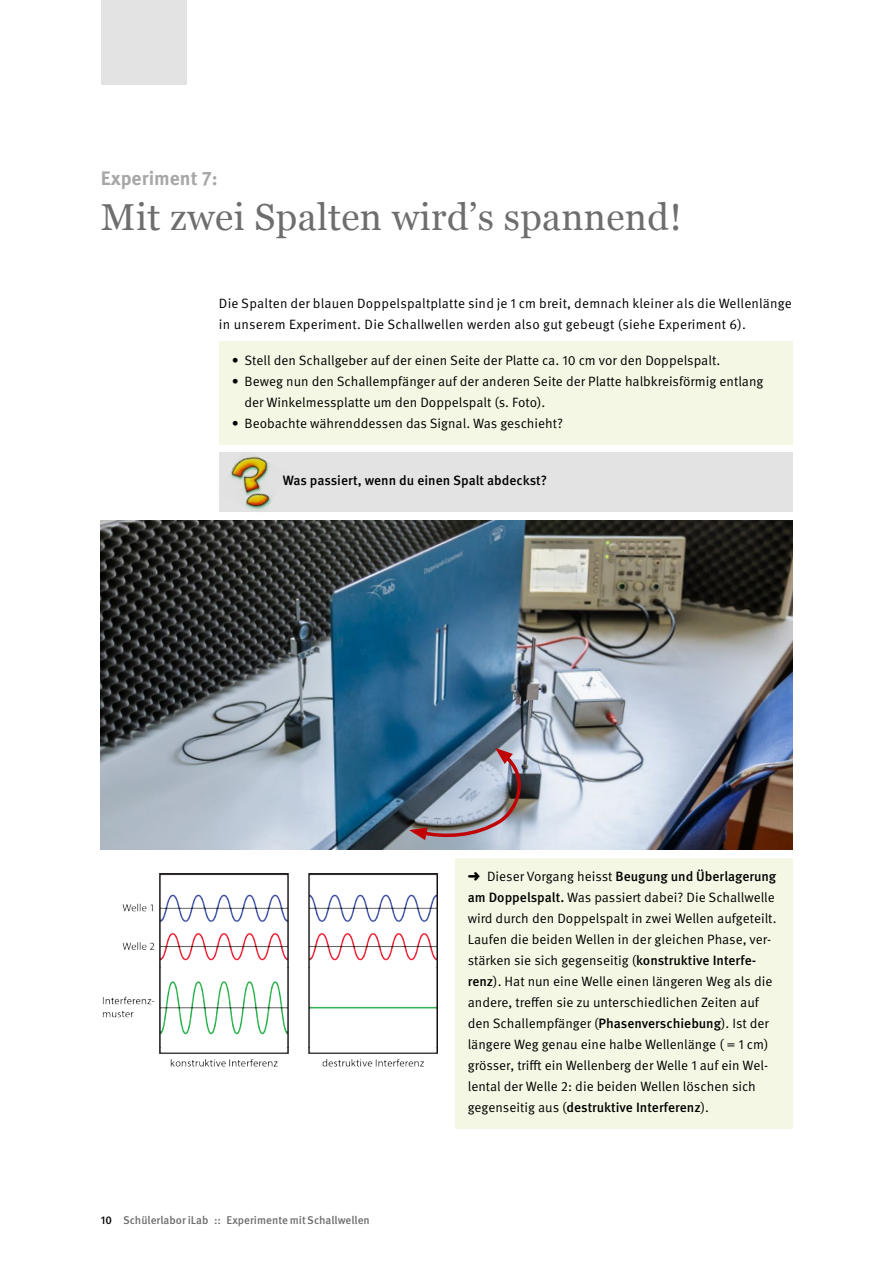
<style>
.page{position:relative;width:893px;height:1263px;background:#fff}
.page>*{position:absolute;margin:0;border:0;box-sizing:border-box;transform-origin:0 0}
.t1{font:37.5px "Georgia";letter-spacing:.01em;color:#6e6e6e}
.t2{font:700 19.5px "Meta Pro";color:#a7a7a8}
.t3{font:13.5px/21px "Meta Pro Norm";color:#000}
.t4{font:500 13.5px "Meta Pro";color:#000}
.t5{font:500 11.25px "Meta Pro";color:#6e6e6e}
.s1{color:#000}
.s2{font-family:"Meta Pro Norm";font-weight:400}
.s3{font-family:"Meta Pro";font-weight:500}
</style>
<div class="page">
<div style="left:101px;top:0;width:85px;height:85px;background:#e3e3e3"></div>
<img style="left:101px;top:520px;width:691px;height:329px">
<div style="left:219px;top:342px;width:573px;height:103px;background:#f4f7e3"></div>
<div style="left:219px;top:453px;width:573px;height:59px;background:#e3e3e3"></div>
<img style="left:219px;top:452px;width:69px;height:58px">
<div style="left:455px;top:858px;width:337px;height:270px;background:#f4f7e3"></div>
<img style="left:159px;top:873px;width:279px;height:194px">
<img style="left:409px;top:748px;width:122px;height:92px">
<img style="left:122px;top:877px;width:178px;height:90px">
<svg style="left:300px;top:877px;width:138px;height:90px"></svg>
<img style="left:103px;top:973px;width:197px;height:74px">
<div style="left:300px;top:973px;width:147px;height:74px;background:#fff"></div>
<h2 class="t2" style="left:101px;top:163px;width:118px">Experiment 7:</h2>
<h1 class="t1" style="left:101px;top:189px;width:582px">Mit zwei Spalten wird’s spannend!</h1>
<p class="t3" style="left:219px;top:292px;width:574px">Die Spalten der blauen Doppelspaltplatte sind je 1 cm breit, demnach kleiner als die Wellenlänge in unserem Experiment. Die Schallwellen werden also gut gebeugt (siehe Experiment 6).</p>
<p class="t3" style="left:232px;top:349px;width:490px">• Stell den Schallgeber auf der einen Seite der Platte ca. 10 cm vor den Doppelspalt.</p>
<p class="t3" style="left:244px;top:370px;width:520px;text-indent:-13px">• Beweg nun den Schallempfänger auf der anderen Seite der Platte halbkreisförmig entlang der Winkelmessplatte um den Doppelspalt (s. Foto).</p>
<p class="t3" style="left:232px;top:412px;width:333px">• Beobachte währenddessen das Signal. Was geschieht?</p>
<p class="t4" style="left:283px;top:470px;width:266px">Was passiert, wenn du einen Spalt abdeckst?</p>
<p class="t5" style="left:101px;top:1211px;width:270px"><span class="s1">10</span> Schülerlabor iLab :: Experimente mit Schallwellen</p>
<p class="t4" style="left:468px;top:866px;width:310px">➜ <span class="s2">Dieser Vorgang heisst</span> Beugung und Überlagerung</p>
<p class="t3" style="left:468px;top:886px;width:310px"><span class="s3">am Doppelspalt.</span> Was passiert dabei? Die Schallwelle wird durch den Doppelspalt in zwei Wellen aufgeteilt.<br>Laufen die beiden Wellen in der gleichen Phase, ver&shy;stärken sie sich gegenseitig (<span class="s3">konstruktive Interfe&shy;renz</span>). Hat nun eine Welle einen längeren Weg als die andere, treffen sie zu unterschiedlichen Zeiten auf den Schallempfänger (<span class="s3">Phasenverschiebung</span>). Ist der längere Weg genau eine halbe Wellenlänge ( = 1 cm) grösser, trifft ein Wellenberg der Welle 1 auf ein Wel&shy;lental der Welle 2: die beiden Wellen löschen sich</p>
<p class="t4" style="left:468px;top:1097px;width:243px"><span class="s2">gegenseitig aus (</span>destruktive Interferenz<span class="s2">).</span></p>
</div>
